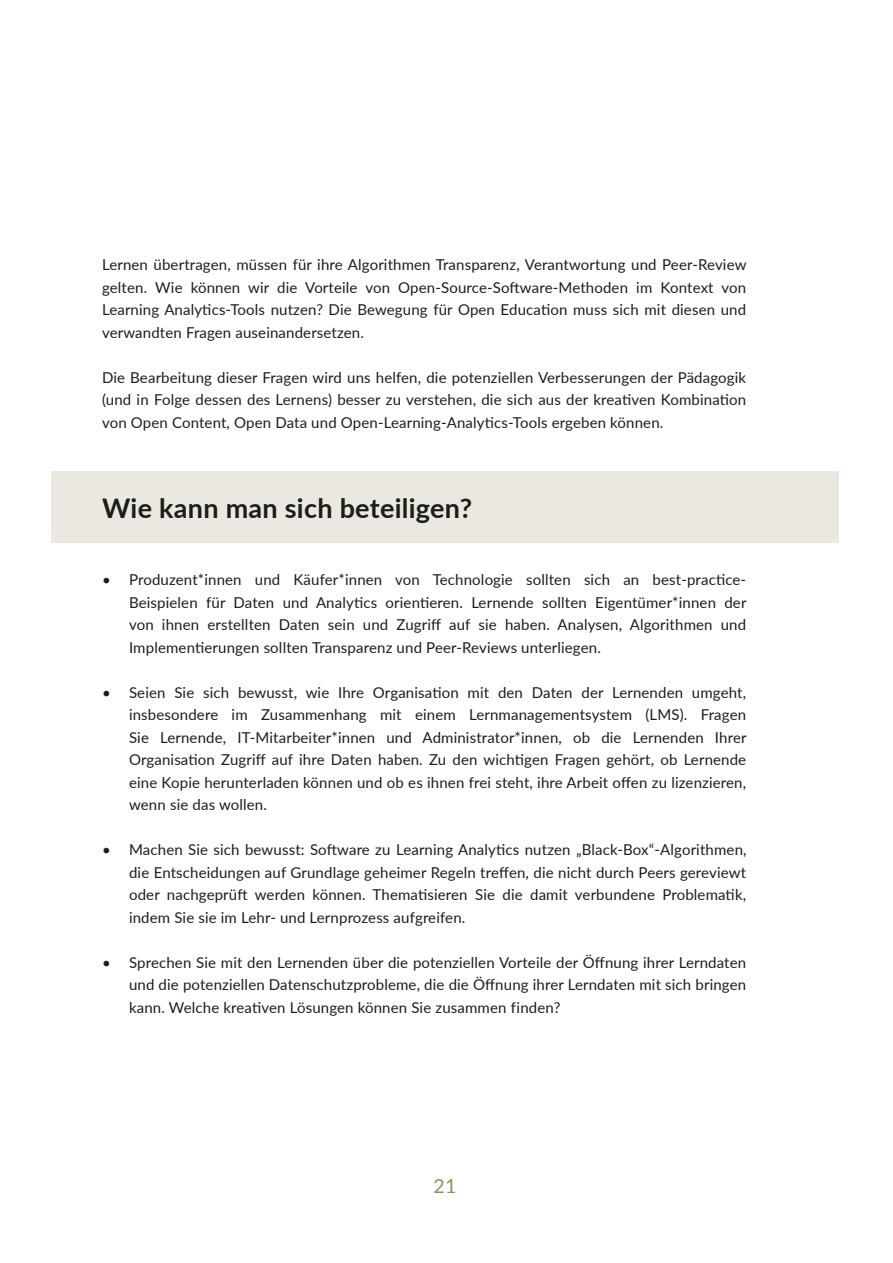
<style>
.page{position:relative;width:893px;height:1263px;background:#fff}
.page>*{position:absolute;margin:0;border:0;box-sizing:border-box;transform-origin:0 0}
.t1{font:700 27px "Lato";letter-spacing:.01em;color:#1d1d1b}
.t2{font:19.5px "Lato";color:#978c60}
.t3{font:15px/22.5px "Lato";letter-spacing:.01em;color:#1d1d1b;text-align:justify}
</style>
<div class="page">
<div style="left:51px;top:471px;width:788px;height:72px;background:#eae8df"></div>
<p class="t3" style="left:102px;top:253px;width:646px">Lernen übertragen, müssen für ihre Algorithmen Transparenz, Verantwortung und Peer-Review gelten. Wie können wir die Vorteile von Open-Source-Software-Methoden im Kontext von Learning Analytics-Tools nutzen? Die Bewegung für Open Education muss sich mit diesen und verwandten Fragen auseinandersetzen.</p>
<p class="t3" style="left:102px;top:365px;width:646px">Die Bearbeitung dieser Fragen wird uns helfen, die potenziellen Verbesserungen der Pädagogik (und in Folge dessen des Lernens) besser zu verstehen, die sich aus der kreativen Kombination von Open Content, Open Data und Open-Learning-Analytics-Tools ergeben können.</p>
<h1 class="t1" style="left:102px;top:491px;width:372px">Wie kann man sich beteiligen?</h1>
<p class="t3" style="left:129px;top:568px;width:619px;text-indent:-27px">• Produzent*innen und Käufer*innen von Technologie sollten sich an best-practice-Beispielen für Daten und Analytics orientieren. Lernende sollten Eigentümer*innen der von ihnen erstellten Daten sein und Zugriff auf sie haben. Analysen, Algorithmen und Implementierungen sollten Transparenz und Peer-Reviews unterliegen.</p>
<p class="t3" style="left:129px;top:680px;width:619px;text-indent:-27px">• Seien Sie sich bewusst, wie Ihre Organisation mit den Daten der Lernenden umgeht, insbesondere im Zusammenhang mit einem Lernmanagementsystem (LMS). Fragen Sie Lernende, IT-Mitarbeiter*innen und Administrator*innen, ob die Lernenden Ihrer Organisation Zugriff auf ihre Daten haben. Zu den wichtigen Fragen gehört, ob Lernende eine Kopie herunterladen können und ob es ihnen frei steht, ihre Arbeit offen zu lizenzieren, wenn sie das wollen.</p>
<p class="t3" style="left:129px;top:838px;width:619px;text-indent:-27px">• Machen Sie sich bewusst: Software zu Learning Analytics nutzen „Black-Box“-Algorithmen, die Entscheidungen auf Grundlage geheimer Regeln treffen, die nicht durch Peers gereviewt oder nachgeprüft werden können. Thematisieren Sie die damit verbundene Problematik, indem Sie sie im Lehr- und Lernprozess aufgreifen.</p>
<p class="t3" style="left:129px;top:950px;width:619px;text-indent:-27px">• Sprechen Sie mit den Lernenden über die potenziellen Vorteile der Öffnung ihrer Lerndaten und die potenziellen Datenschutzprobleme, die die Öffnung ihrer Lerndaten mit sich bringen kann. Welche kreativen Lösungen können Sie zusammen finden?</p>
<h2 class="t2" style="left:433px;top:1173px;width:24px">21</h2>
</div>
